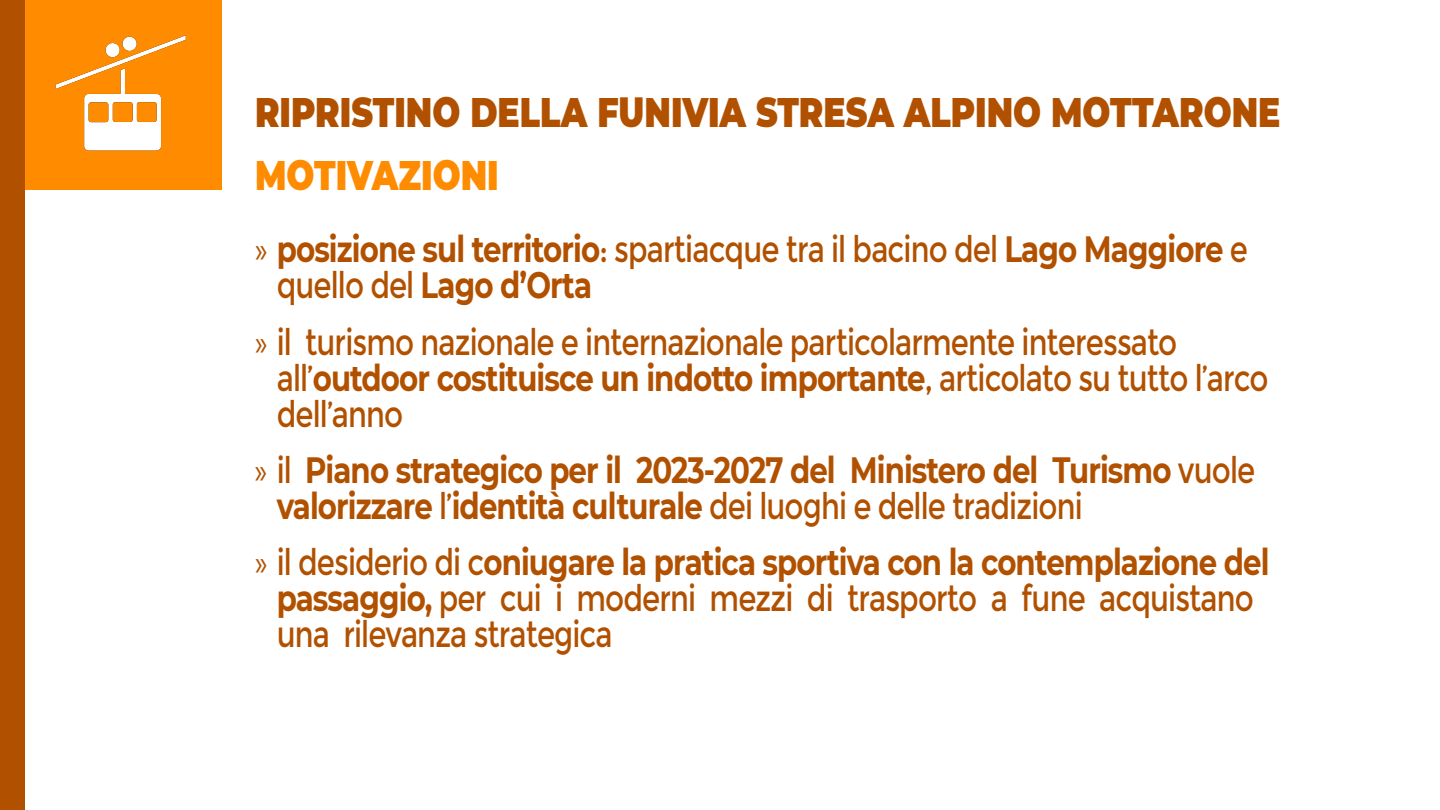
<style>
.page{position:relative;width:1440px;height:810px;background:#fff}
.page>*{position:absolute;margin:0;border:0;box-sizing:border-box;transform-origin:0 0}
.t1{font:900 41.25px "Montserrat";color:#b15100;scale:.8 1}
.t2{font:900 41.25px "Montserrat";color:#ff8b00;scale:.8 1}
.t3{font:36.6px/36px "Montserrat";letter-spacing:-.03em;color:#b15100;scale:.8 1}
.t4{font:700 36.6px/36px "Montserrat";letter-spacing:-.03em;color:#b15100;scale:.8 1}
.s1{font-family:"Myriad Pro";font-weight:400}
.s2{font-weight:400}
.s3{font-family:"Myriad Pro"}
.s4{font-weight:700}
</style>
<div class="page">
<div style="left:0;top:0;width:222px;height:190px;background:#ff8b00"></div>
<img style="left:55px;top:35px;width:131px;height:116px">
<div style="left:0;top:0;width:25px;height:810px;background:#b15100"></div>
<p class="t1" style="left:255px;top:81px;width:1283px">RIPRISTINO DELLA FUNIVIA STRESA ALPINO MOTTARONE</p>
<p class="t2" style="left:255px;top:145px;width:306px">MOTIVAZIONI</p>
<p class="t4" style="left:277px;top:229px;width:1216px;text-indent:-22px"><span class="s1">»</span> posizione sul territorio<span class="s2">: spartiacque tra il bacino del</span> Lago Maggiore <span class="s2">e quello del</span> Lago d’Orta</p>
<p class="t3" style="left:277px;top:324px;width:1241px;text-indent:-22px"><span class="s3">»</span> il turismo nazionale e internazionale particolarmente interessato all’<span class="s4">outdoor costituisce un indotto importante</span>, articolato su tutto l’arco dell’anno</p>
<p class="t4" style="left:277px;top:450px;width:1225px;text-indent:-22px"><span class="s1">»</span> <span class="s2">il</span> Piano strategico per il 2023-2027 del Ministero del Turismo <span class="s2">vuole </span>valorizzare <span class="s2">l’</span>identità culturale <span class="s2">dei luoghi e delle tradizioni</span></p>
<p class="t3" style="left:277px;top:545px;width:1243px;text-indent:-22px"><span class="s3">»</span> il desiderio di c<span class="s4">oniugare la pratica sportiva con la contemplazione del passaggio,</span> per cui i moderni mezzi di trasporto a fune acquistano una rilevanza strategica</p>
</div>
